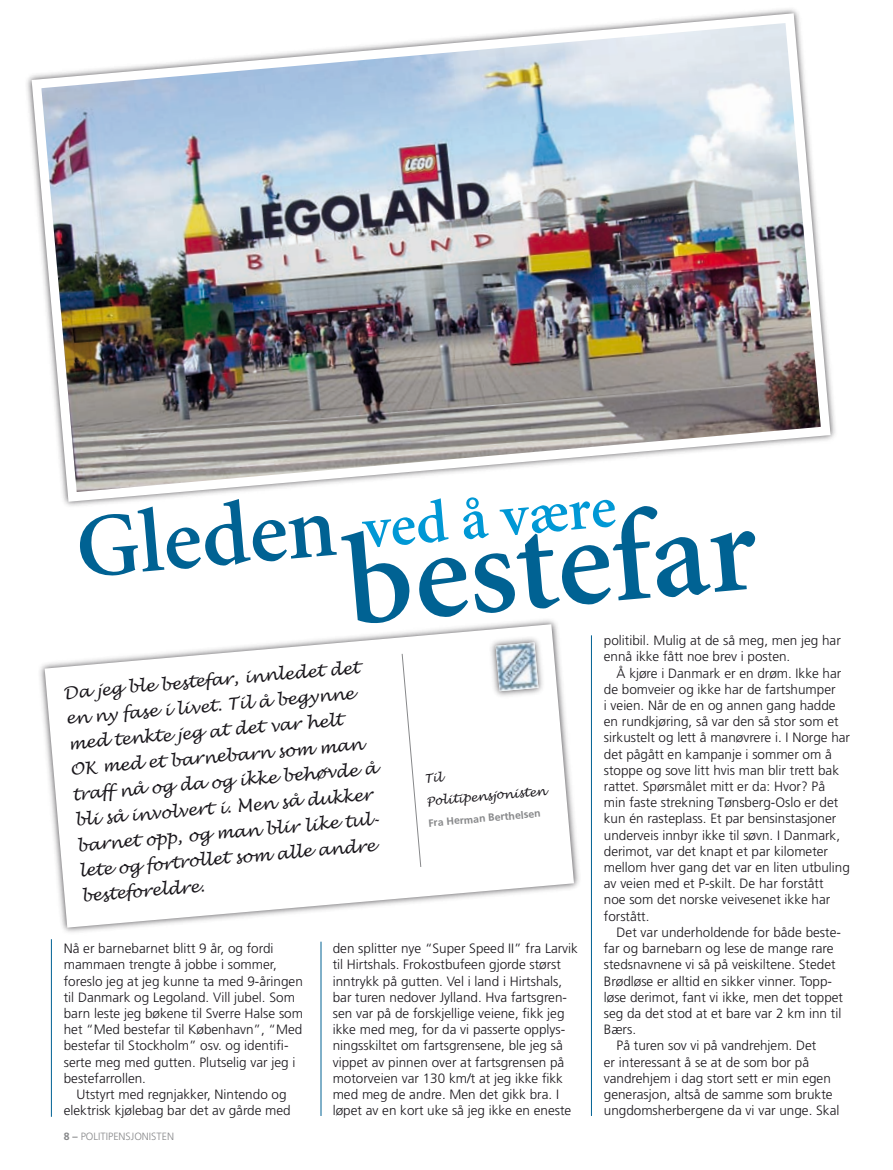
<style>
.page{position:relative;width:893px;height:1170px;background:#fff}
.page>*{position:absolute;margin:0;border:0;box-sizing:border-box;transform-origin:0 0}
.t1{font:600 129px "Minion";color:#006293}
.t2{font:600 90px "Minion";color:#006293}
.t3{font:600 60px "Minion";color:#0098d5}
.t4{font:italic 16.5px/25.5px "Lucida Handwriting";color:#1a171c}
.t5{font:300 13.5px/16.2px "Frutiger";color:#1a171c}
.t6{font:italic 12px/22.5px "Lucida Handwriting";color:#1a171c}
.t7{font:300 10.5px "Frutiger";color:#87888a}
.t8{font:700 10.5px "Frutiger";color:#87888a}
.s1{font-weight:700}
</style>
<div class="page">
<svg style="left:45px;top:624px;width:529px;height:303px"></svg>
<img style="left:27px;top:9px;width:808px;height:497px">
<hr style="left:321px;top:941px;width:1px;height:174px;background:#006293">
<hr style="left:591px;top:635px;width:1px;height:480px;background:#006293">
<hr style="left:51px;top:939px;width:1px;height:177px;background:#006293">
<div style="left:488px;top:634px;width:58px;height:65px;background:#1a171c;opacity:.75"></div>
<img style="left:496px;top:642px;width:42px;height:49px">
<svg style="left:401px;top:653px;width:21px;height:214px"></svg>
<h3 class="t3" style="left:360px;top:498px;width:255px;rotate:-5deg">ved å være</h3>
<h2 class="t2" style="left:72px;top:502px;width:262px;rotate:-5deg">Gleden</h2>
<h1 class="t1" style="left:340px;top:517px;width:414px;rotate:-5deg">bestefar</h1>
<p class="t4" style="left:62px;top:681px;width:307px;rotate:-5deg">Da jeg ble bestefar, innledet det en ny fase i livet. Til å begynne med tenkte jeg at det var helt<br>OK med et barnebarn som man traff nå og da og ikke behøvde å bli så involvert i. Men så dukker barnet opp, og man blir like tul&shy;lete og fortrollet som alle andre besteforeldre.</p>
<p class="t6" style="left:423px;top:768px;width:121px;rotate:-5deg">Til<br>Politipensjonisten</p>
<p class="t8" style="left:428px;top:816px;width:115px;rotate:-5deg">Fra Herman Berthelsen</p>
<p class="t5" style="left:64px;top:940px;width:241px">Nå er barnebarnet blitt 9 år, og fordi mammaen trengte å jobbe i sommer, foreslo jeg at jeg kunne ta med 9-åringen til Danmark og Legoland. Vill jubel. Som barn leste jeg bøkene til Sverre Halse som het “Med bestefar til København”, “Med bestefar til Stockholm” osv. og identifi&shy;serte meg med gutten. Plutselig var jeg i bestefarrollen.</p>
<p class="t5" style="left:64px;top:1086px;width:229px;text-indent:13px">Utstyrt med regnjakker, N intendo og elektrisk kjølebag bar det av gårde med</p>
<p class="t7" style="left:73px;top:1129px;width:103px"><span class="s1">–</span> Politipensjonisten</p>
<p class="t5" style="left:333px;top:940px;width:247px">den splitter nye “Super Speed II ” fra Larvik til Hirtshals. Frokostbufeen gjorde størst inntrykk på gutten. Vel i land i Hirtshals, bar turen nedover Jylland. Hva fartsgren&shy;sen var på de forskjellige veiene, fikk jeg ikke med meg, for da vi passerte opplys&shy;ningsskiltet om fartsgrensene, ble jeg så vippet av pinnen over at fartsgrensen på motorveien var 130 km/t at jeg ikke fikk med meg de andre. Men det gikk bra. I løpet av en kort uke så jeg ikke en eneste</p>
<p class="t5" style="left:604px;top:632px;width:239px">politibil. Mulig at de så meg, men jeg har ennå ikke fått noe brev i posten.</p>
<p class="t5" style="left:604px;top:665px;width:248px;text-indent:13px">Å kjøre i Danmark er en drøm. Ikke har de bomveier og ikke har de fartshumper<br>i veien. Når de en og annen gang hadde en rundkjøring, så var den så stor som et sirkustelt og lett å manøvrere i. INorge har det pågått en kampanje i sommer om å stoppe og sove litt hvis man blir trett bak rattet. Spørsmålet mitt er da: Hvor? På min faste strekning Tønsberg-Oslo er det kun én rasteplass. Et par bensinstasjoner underveis innbyr ikke til søvn. I Danmark, derimot, var det knapt et par kilometer mellom hver gang det var en liten utbuling av veien med et P-skilt. De har forstått<br>noe som det norske veivesenet ikke har forstått.</p>
<p class="t5" style="left:617px;top:924px;width:226px">Det var underholdende for både beste-</p>
<p class="t5" style="left:604px;top:940px;width:231px">far og barnebarn og lese de mange rare</p>
<p class="t5" style="left:604px;top:956px;width:233px">stedsnavnene vi så på veiskiltene. Stedet</p>
<p class="t5" style="left:604px;top:972px;width:230px">Brødløse er alltid en sikker vinner. Topp-</p>
<p class="t5" style="left:604px;top:989px;width:241px">løse derimot, fant vi ikke, men det toppet</p>
<p class="t5" style="left:604px;top:1005px;width:239px">seg da det stod at et bare var 2 km inn til</p>
<p class="t5" style="left:604px;top:1021px;width:34px">Bærs.</p>
<p class="t5" style="left:617px;top:1037px;width:201px">På turen sov vi på vandrehjem. Det</p>
<p class="t5" style="left:604px;top:1053px;width:207px">er interessant å se at de som bor på</p>
<p class="t5" style="left:604px;top:1070px;width:229px">vandrehjem i dag stort sett er min egen</p>
<p class="t5" style="left:604px;top:1086px;width:230px">generasjon, altså de samme som brukte</p>
<p class="t5" style="left:604px;top:1102px;width:237px">ungdomsherbergene da vi var unge. Skal</p>
</div>
